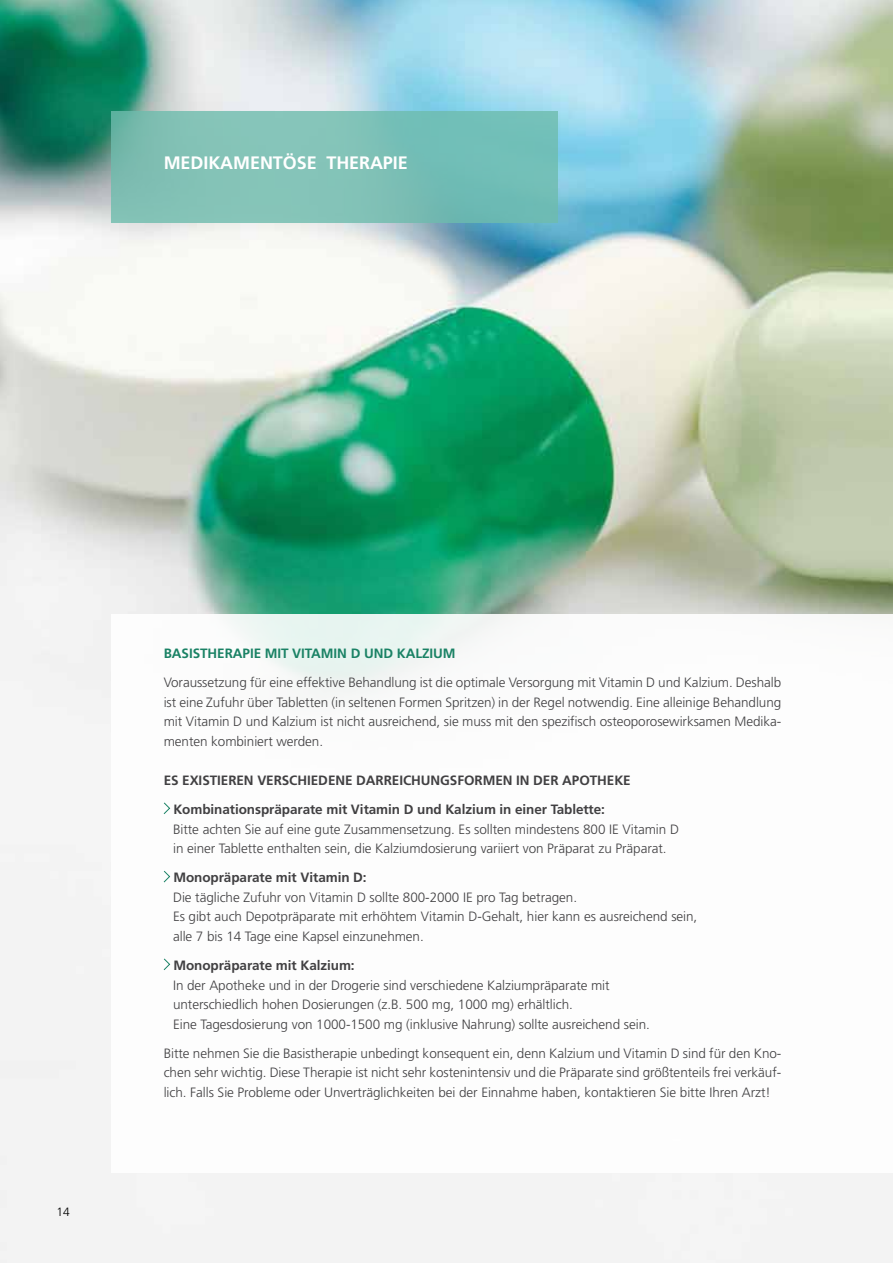
<style>
.page{position:relative;width:893px;height:1263px;background:#fff}
.page>*{position:absolute;margin:0;border:0;box-sizing:border-box;transform-origin:0 0}
.t1{font:700 18px "Frutiger LT Pro";letter-spacing:-.005em;color:#fff}
.t2{font:300 13.5px/19.5px "Frutiger LT Pro";letter-spacing:-.005em;color:#414042}
.t3{font:700 13.5px "Frutiger LT Pro";letter-spacing:-.005em;color:#414042}
.t4{font:700 13.5px "Frutiger LT Pro";letter-spacing:-.005em;color:#1a8265}
.t5{font:300 12px "Frutiger LT Pro";color:#000}
</style>
<div class="page">
<img style="left:0;top:0;width:893px;height:1263px">
<div style="left:112px;top:614px;width:781px;height:558px;background:#fff"></div>
<svg style="left:163px;top:802px;width:8px;height:12px"></svg>
<svg style="left:163px;top:870px;width:8px;height:13px"></svg>
<svg style="left:163px;top:958px;width:8px;height:13px"></svg>
<div style="left:112px;top:112px;width:446px;height:111px;background:linear-gradient(to right,#87c2b4,#71beb8)"></div>
<h1 class="t1" style="left:164px;top:152px;width:39px">MEDIKA</h1>
<h1 class="t1" style="left:233px;top:152px;width:176px">MENTÖSE TH ERAPIE</h1>
<p class="t5" style="left:56px;top:1204px;width:15px">14</p>
<p class="t4" style="left:164px;top:645px;width:17px">BASISTH</p>
<p class="t4" style="left:217px;top:645px;width:240px">ERAPIE MIT VITAMIN D UND KALZIUM</p>
<p class="t2" style="left:164px;top:673px;width:619px;text-align:justify">Voraussetzung für eine effektive Behandlung ist die optimale Versorgung mit Vitamin D und Kalzium. Deshalb ist eine Zufuhr über Tabletten (in seltenen Formen Spritzen) in der Regel notwendig. Eine alleinige Behandlung mit Vitamin D und Kalzium ist nicht ausreichend, sie muss mit den spezifisch osteoporosewirksamen Medika&shy;menten kombiniert werden.</p>
<p class="t3" style="left:164px;top:772px;width:42px">ES EXISTI</p>
<p class="t3" style="left:221px;top:772px;width:155px">EREN VERSCHIEDENE DARR</p>
<p class="t3" style="left:392px;top:772px;width:49px">EICHUNGSFOR</p>
<p class="t3" style="left:483px;top:772px;width:107px">MEN IN DER APOTH</p>
<p class="t3" style="left:607px;top:772px;width:25px">EKE</p>
<p class="t3" style="left:173px;top:801px;width:433px">KOMBINATIONSPRÄPARATE MIT VITAMIN D UND KALZIUM IN EINER TABLETTE:</p>
<p class="t2" style="left:173px;top:819px;width:505px">Bitte achten Sie auf eine gute Zusammensetzung. Es sollten mindestens 800 IE Vitamin D in einer Tablette enthalten sein, die Kalziumdosierung variiert von Präparat zu Präparat.</p>
<p class="t3" style="left:173px;top:870px;width:195px">MONOPRÄPARATE MIT VITAMIN D:</p>
<p class="t2" style="left:173px;top:887px;width:526px">Die tägliche Zufuhr von Vitamin D sollte 800-2000 IE pro Tag betragen.<br>Es gibt auch Depotpräparate mit erhöhtem Vitamin D-Gehalt, hier kann es ausreichend sein, alle 7 bis 14 Tage eine Kapsel einzunehmen.</p>
<p class="t3" style="left:173px;top:957px;width:183px">MONOPRÄPARATE MIT KALZIUM:</p>
<p class="t2" style="left:173px;top:975px;width:478px">In der Apotheke und in der Drogerie sind verschiedene Kalziumpräparate mit unterschiedlich hohen Dosierungen (z.B. 500 mg, 1000 mg) erhältlich.<br>Eine Tagesdosierung von 1000-1500 mg (inklusive Nahrung) sollte ausreichend sein.</p>
<p class="t2" style="left:164px;top:1043px;width:619px;text-align:justify">Bitte nehmen Sie die Basistherapie unbedingt konsequent ein, denn Kalzium und Vitamin D sind für den Kno&shy;chen sehr wichtig. Diese Therapie ist nicht sehr kostenintensiv und die Präparate sind größtenteils frei verkäuf&shy;lich. Falls Sie Probleme oder Unverträglichkeiten bei der Einnahme haben, kontaktieren Sie bitte Ihren Arzt!</p>
</div>
